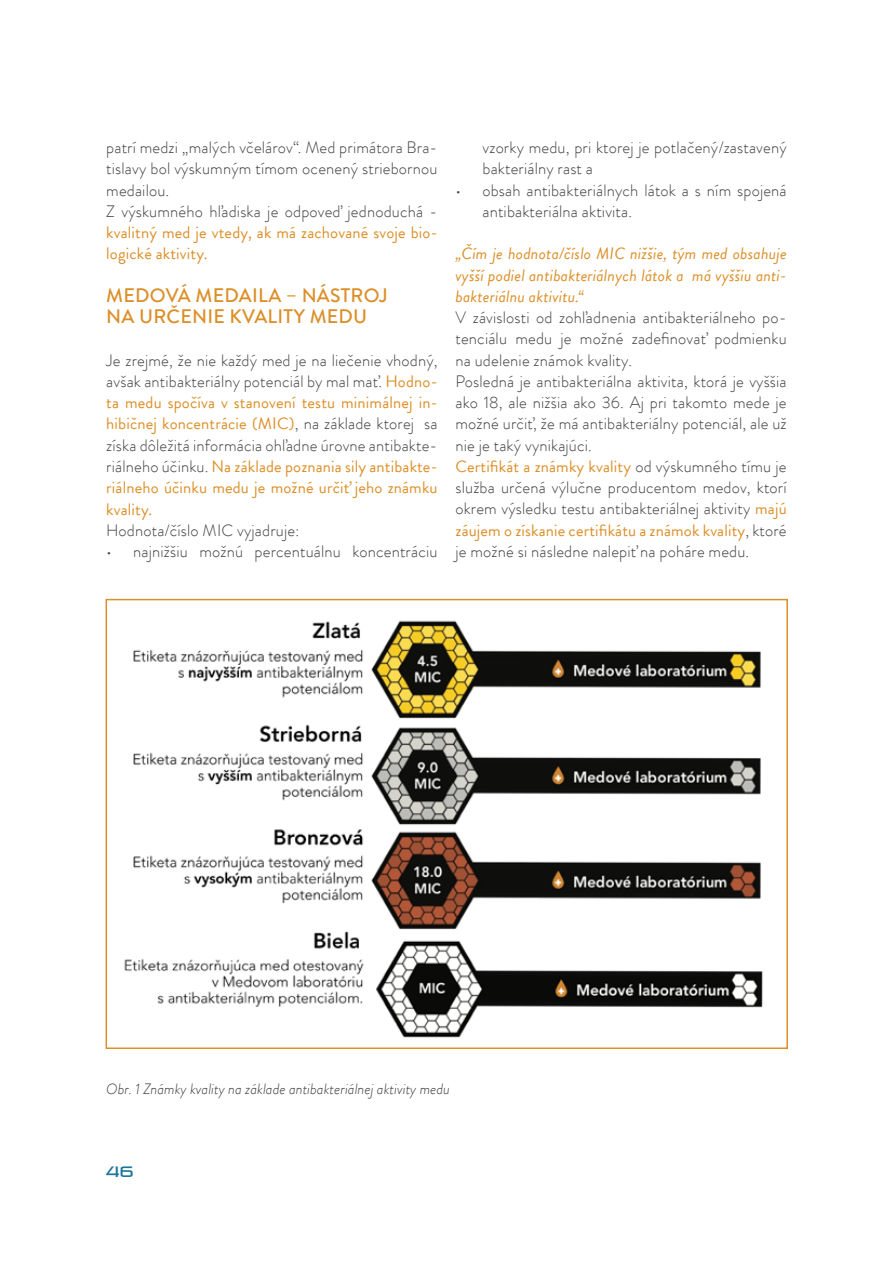
<style>
.page{position:relative;width:893px;height:1263px;background:#fff}
.page>*{position:absolute;margin:0;border:0;box-sizing:border-box;transform-origin:0 0}
.t1{font:500 19.5px/21.3px "Brandon Grotesque";letter-spacing:.01em;color:#dc8f28}
.t2{font:300 16.5px/21.3px "Brandon Grotesque";letter-spacing:.01em;color:#414042}
.t3{font:italic 16.5px/21.3px "Brandon Grotesque";letter-spacing:.01em;color:#dc8f28;text-align:justify}
.t4{font:16.5px/21.3px "Brandon Grotesque";letter-spacing:.01em;color:#dc8f28}
.t5{font:italic 300 15px "Brandon Grotesque";color:#414042}
.t6{font:15px "Pirulen";color:#1a769d}
.s1{font-weight:400;color:#dc8f28}
</style>
<div class="page">
<img style="left:124px;top:620px;width:639px;height:418px">
<div style="left:106px;top:599px;width:682px;height:450px;border:2px solid #dc8f28"></div>
<p class="t2" style="left:106px;top:137px;width:333px">patrí medzi „malých včelárov“. Med primátora Bra&shy;tislavy bol výskumným tímom ocenený striebornou medailou.<br>Z výskumného hľadiska je odpoveď jednoduchá -</p>
<p class="t4" style="left:106px;top:222px;width:333px">kvalitný med je vtedy, ak má zachované svoje bio&shy;logické aktivity.</p>
<p class="t1" style="left:106px;top:285px;width:283px">MEDOVÁ MEDAILA – NÁSTROJ<br>NA URČENIE KVALITY MEDU</p>
<p class="t2" style="left:106px;top:349px;width:333px;text-align:justify">Je zrejmé, že nie každý med je na liečenie vhodný, avšak antibakteriálny potenciál by mal mať. <span class="s1">Hodno&shy;ta medu spočíva v stanovení testu minimálnej in&shy;hibičnej koncentrácie (MIC)</span>, na základe ktorej sa získa dôležitá informácia ohľadne úrovne antibakte&shy;riálneho účinku. <span class="s1">Na základe poznania sily antibakte&shy;riálneho účinku medu je možné určiť jeho známku kvality.</span></p>
<p class="t2" style="left:106px;top:519px;width:195px">Hodnota/číslo MIC vyjadruje:</p>
<p class="t2" style="left:106px;top:541px;width:333px">• najnižšiu možnú percentuálnu koncentráciu</p>
<p class="t2" style="left:482px;top:137px;width:306px">vzorky medu, pri ktorej je potlačený/zastavený bakteriálny rast a</p>
<p class="t2" style="left:482px;top:179px;width:306px;text-indent:-27px">• obsah antibakteriálnych látok a s ním spojená antibakteriálna aktivita.</p>
<p class="t3" style="left:455px;top:243px;width:333px">„Čím je hodnota/číslo MIC nižšie, tým med obsahuje vyšší podiel antibakteriálnych látok a má vyššiu anti&shy;bakteriálnu aktivitu.“</p>
<p class="t2" style="left:455px;top:307px;width:333px">V závislosti od zohľadnenia antibakteriálneho po&shy;tenciálu medu je možné zadefinovať podmienku na udelenie známok kvality.<br>Posledná je antibakteriálna aktivita, ktorá je vyššia ako 18, ale nižšia ako 36. Aj pri takomto mede je možné určiť, že má antibakteriálny potenciál, ale už nie je taký vynikajúci.<br><span class="s1">Certifikát a známky kvality</span> od výskumného tímu je služba určená výlučne producentom medov, ktorí okrem výsledku testu antibakteriálnej aktivity <span class="s1">majú záujem o získanie certifikátu a známok kvality</span>, ktoré je možné si následne nalepiť na poháre medu.</p>
<p class="t5" style="left:106px;top:1078px;width:345px">Obr. 1 Známky kvality na základe antibakteriálnej aktivity medu</p>
<p class="t6" style="left:106px;top:1162px;width:29px">46</p>
</div>
